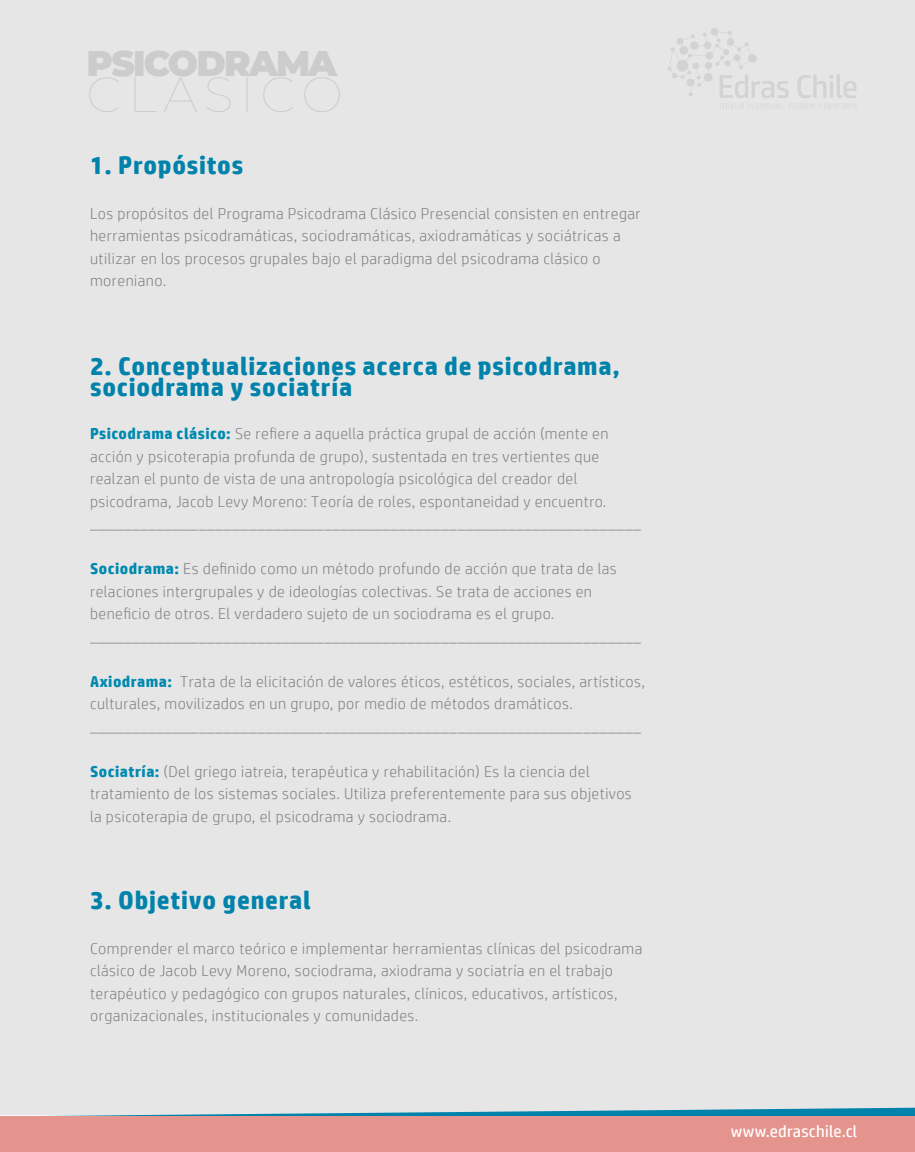
<style>
.page{position:relative;width:915px;height:1152px;background:#fff}
.page>*{position:absolute;margin:0;border:0;box-sizing:border-box;transform-origin:0 0}
.t1{font:900 35.7px "Montserrat";letter-spacing:-.05em;color:#ccc}
.t2{font:700 25.5px/21px "HP Simplified";letter-spacing:.03em;color:#0082ab}
.t3{font:16.5px "HP Simplified";letter-spacing:.015em;color:#fff}
.t4{font:300 15.75px/22.5px "HP Simplified";letter-spacing:.03em;color:#818181}
.s1{font-weight:700;color:#0089b0}
</style>
<div class="page">
<div style="left:0;top:0;width:914px;height:1114px;background:#e6e6e6"></div>
<svg style="left:0;top:1108px;width:914px;height:8px"></svg>
<div style="left:0;top:1116px;width:914px;height:36px;background:#e5948d"></div>
<svg style="left:668px;top:28px;width:188px;height:81px"></svg>
<h1 class="t1" style="left:87px;top:36px;width:252px">PSICODRAMA</h1>
<h2 class="t2" style="left:90px;top:154px;width:155px">1. Propósitos</h2>
<p class="t4" style="left:90px;top:202px;width:552px">Los propósitos del Programa Psicodrama Clásico Presencial consisten en entregar herramientas psicodramáticas, sociodramáticas, axiodramáticas y sociátricas a utilizar en los procesos grupales bajo el paradigma del psicodrama clásico o moreniano.</p>
<h2 class="t2" style="left:90px;top:355px;width:531px">2. Conceptualizaciones acerca de psicodrama, sociodrama y sociatría</h2>
<p class="t4" style="left:90px;top:422px;width:552px"><span class="s1">Psicodrama clásico:</span> Se refiere a aquella práctica grupal de acción (mente en acción y psicoterapia profunda de grupo), sustentada en tres vertientes que realzan el punto de vista de una antropología psicológica del creador del psicodrama, Jacob Levy Moreno: Teoría de roles, espontaneidad y encuentro. __________________________________________________________________</p>
<p class="t4" style="left:90px;top:557px;width:552px"><span class="s1">Sociodrama:</span> Es definido como un método profundo de acción que trata de las relaciones intergrupales y de ideologías colectivas. Se trata de acciones en beneficio de otros. El verdadero sujeto de un sociodrama es el grupo. __________________________________________________________________</p>
<p class="t4" style="left:90px;top:670px;width:556px"><span class="s1">Axiodrama:</span> Trata de la elicitación de valores éticos, estéticos, sociales, artísticos, culturales, movilizados en un grupo, por medio de métodos dramáticos. __________________________________________________________________</p>
<p class="t4" style="left:90px;top:760px;width:543px"><span class="s1">Sociatría:</span> (Del griego iatreia, terapéutica y rehabilitación) Es la ciencia del tratamiento de los sistemas sociales. Utiliza preferentemente para sus objetivos la psicoterapia de grupo, el psicodrama y sociodrama.</p>
<h2 class="t2" style="left:90px;top:889px;width:222px">3. Objetivo general</h2>
<p class="t4" style="left:90px;top:937px;width:553px">Comprender el marco teórico e implementar herramientas clínicas del psicodrama clásico de Jacob Levy Moreno, sociodrama, axiodrama y sociatría en el trabajo terapéutico y pedagógico con grupos naturales, clínicos, educativos, artísticos, organizacionales, institucionales y comunidades.</p>
<p class="t3" style="left:730px;top:1122px;width:128px">www.edraschile.cl</p>
</div>
